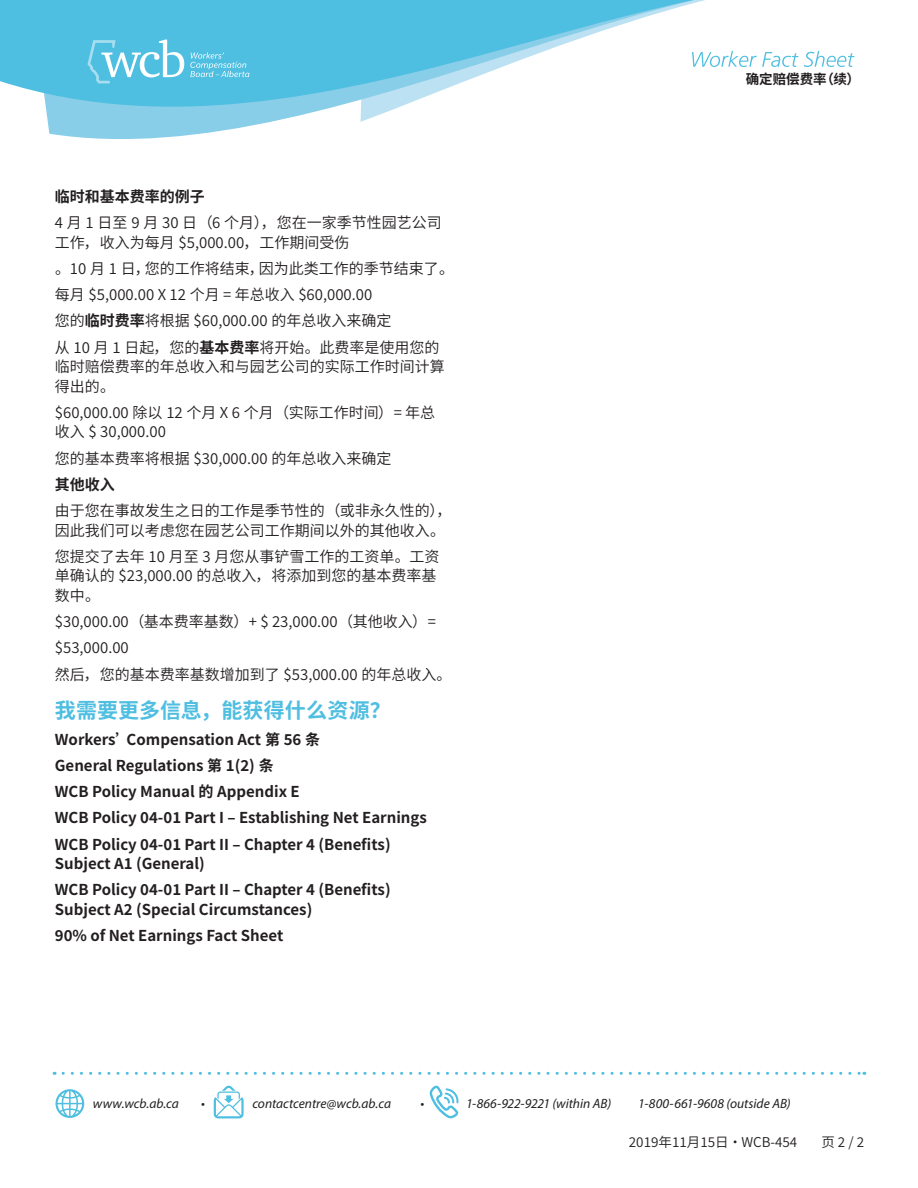
<style>
.page{position:relative;width:918px;height:1188px;background:#fff}
.page>*{position:absolute;margin:0;border:0;box-sizing:border-box;transform-origin:0 0}
.Subtitle{font:700 21px "Source Han Sans SC";letter-spacing:.005em;color:#4ebee1}
.Body_Text{font:15px/19.5px "Source Han Sans SC";color:#231f20}
.Body_Text-2{font:700 15px/19.5px "Source Han Sans SC";color:#231f20}
.t1{font:italic 13.5px "Myriad Pro";color:#231f20}
.t2{font:13.5px "Source Han Sans SC";color:#231f20}
.t3{font:700 13.5px "Source Han Sans SC";color:#231f20}
.s1{font-weight:700}
</style>
<div class="page">
<svg style="left:430px;top:1086px;width:29px;height:32px"></svg>
<svg style="left:214px;top:1086px;width:30px;height:32px"></svg>
<svg style="left:63px;top:1072px;width:802px;height:3px"></svg>
<svg style="left:56px;top:1089px;width:28px;height:29px"></svg>
<svg style="left:0;top:0;width:705px;height:139px"></svg>
<svg style="left:692px;top:51px;width:163px;height:16px"></svg>
<svg style="left:190px;top:52px;width:59px;height:25px"></svg>
<svg style="left:53px;top:40px;width:131px;height:43px;background:#6bc8e5"></svg>
<p class="Body_Text-2" style="left:55px;top:187px;width:152px">临时和基本费率的例子</p>
<p class="Body_Text" style="left:55px;top:213px;width:388px">4 月 1 日至 9 月 30 日（6 个月），您在一家季节性园艺公司工作，收入为每月 $5,000.00，工作期间受伤</p>
<p class="Body_Text" style="left:55px;top:259px;width:400px">。10 月 1 日，您的工作将结束，因为此类工作的季节结束了。</p>
<p class="Body_Text" style="left:55px;top:285px;width:319px">每月 $5,000.00 X 12 个月 = 年总收入 $60,000.00</p>
<p class="Body_Text" style="left:55px;top:311px;width:338px">您的<span class="s1">临时费率</span>将根据 $60,000.00 的年总收入来确定</p>
<p class="Body_Text" style="left:55px;top:338px;width:392px">从 10 月 1 日起，您的<span class="s1">基本费率</span>将开始。此费率是使用您的临时赔偿费率的年总收入和与园艺公司的实际工作时间计算得出的。</p>
<p class="Body_Text" style="left:55px;top:403px;width:382px">$60,000.00 除以 12 个月 X 6 个月（实际工作时间）= 年总收入 $ 30,000.00</p>
<p class="Body_Text" style="left:55px;top:449px;width:338px">您的基本费率将根据 $30,000.00 的年总收入来确定</p>
<p class="Body_Text-2" style="left:55px;top:475px;width:61px">其他收入</p>
<p class="Body_Text" style="left:55px;top:501px;width:398px">由于您在事故发生之日的工作是季节性的（或非永久性的），因此我们可以考虑您在园艺公司工作期间以外的其他收入。</p>
<p class="Body_Text" style="left:55px;top:547px;width:386px">您提交了去年 10 月至 3 月您从事铲雪工作的工资单。工资单确认的 $23,000.00 的总收入，将添加到您的基本费率基数中。</p>
<p class="Body_Text" style="left:55px;top:612px;width:383px">$30,000.00（基本费率基数）+ $ 23,000.00（其他收入）=</p>
<p class="Body_Text" style="left:55px;top:638px;width:75px">$53,000.00</p>
<p class="Body_Text" style="left:55px;top:665px;width:398px">然后，您的基本费率基数增加到了 $53,000.00 的年总收入。</p>
<p class="Subtitle" style="left:55px;top:698px;width:337px">我需要更多信息，能获得什么资源？</p>
<p class="Body_Text-2" style="left:55px;top:730px;width:267px">Workers’Compensation Act 第 56 条</p>
<p class="Body_Text-2" style="left:55px;top:756px;width:220px">General Regulations 第 1(2) 条</p>
<p class="Body_Text-2" style="left:55px;top:782px;width:246px">WCB Policy Manual 的 Appendix E</p>
<p class="Body_Text-2" style="left:55px;top:808px;width:374px">WCB Policy 04-01 Part I – Establishing Net Earnings</p>
<p class="Body_Text-2" style="left:55px;top:835px;width:337px">WCB Policy 04-01 Part II – Chapter 4 (Benefits)<br>Subject A1 (General)</p>
<p class="Body_Text-2" style="left:55px;top:880px;width:337px">WCB Policy 04-01 Part II – Chapter 4 (Benefits)<br>Subject A2 (Special Circumstances)</p>
<p class="Body_Text-2" style="left:55px;top:926px;width:230px">90% of Net Earnings Fact Sheet</p>
<p class="t3" style="left:746px;top:71px;width:116px">确定赔偿费率（续）</p>
<p class="t1" style="left:93px;top:1095px;width:88px">www.wcb.ab.ca</p>
<p class="t1" style="left:201px;top:1095px;width:5px">•</p>
<p class="t1" style="left:252px;top:1095px;width:140px">contactcentre@wcb.ab.ca</p>
<p class="t1" style="left:421px;top:1095px;width:5px">•</p>
<p class="t1" style="left:466px;top:1095px;width:147px">1-866-922-9221 (within AB)</p>
<p class="t1" style="left:638px;top:1095px;width:154px">1-800-661-9608 (outside AB)</p>
<p class="t2" style="left:629px;top:1134px;width:170px">2019年11月15日 • WCB-454</p>
<p class="t2" style="left:821px;top:1134px;width:44px">页 2 / 2</p>
</div>
